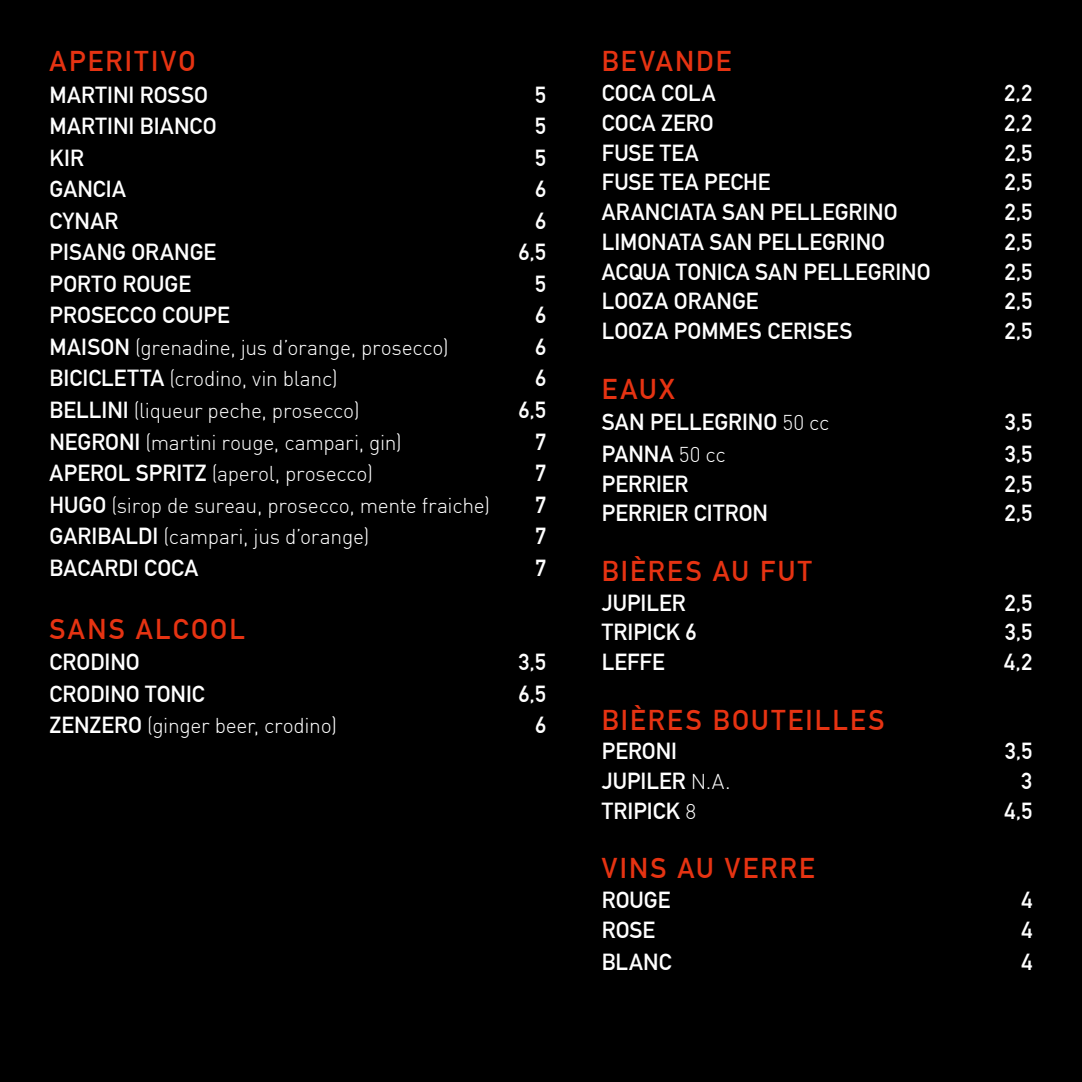
<style>
.page{position:relative;width:1082px;height:1082px;background:#fff}
.page>*{position:absolute;margin:0;border:0;box-sizing:border-box;transform-origin:0 0}
.t1{font:700 28px "DIN Alternate";letter-spacing:.08em;color:#e63312}
.t2{font:700 22.75px "DIN Alternate";color:#fff}
.t3{font:700 22.75px "DIN Alternate";letter-spacing:.02em;color:#fff}
.t4{font:300 21px "DIN";letter-spacing:-.015em;color:#fff}
.s1{font-family:"DIN Alternate";font-weight:700;font-size:22.75px}
.s2{font-family:"DIN";font-weight:300;font-size:21px}
</style>
<div class="page">
<div style="left:0;top:0;width:1081px;height:1081px;background:#000"></div>
<p class="t1" style="left:50px;top:40px;width:147px">APERITIVO</p>
<p class="t2" style="left:50px;top:77px;width:160px">MARTINI ROSSO</p>
<p class="t2" style="left:535px;top:77px;width:12px">5</p>
<p class="t2" style="left:50px;top:109px;width:168px">MARTINI BIANCO</p>
<p class="t2" style="left:535px;top:109px;width:12px">5</p>
<p class="t2" style="left:50px;top:140px;width:36px">KIR</p>
<p class="t2" style="left:535px;top:140px;width:12px">5</p>
<p class="t2" style="left:50px;top:172px;width:78px">GANCIA</p>
<p class="t2" style="left:535px;top:172px;width:12px">6</p>
<p class="t2" style="left:50px;top:203px;width:70px">CYNAR</p>
<p class="t2" style="left:535px;top:203px;width:12px">6</p>
<p class="t2" style="left:50px;top:235px;width:168px">PISANG ORANGE</p>
<p class="t2" style="left:518px;top:235px;width:29px">6,5</p>
<p class="t2" style="left:50px;top:266px;width:143px">PORTO ROUGE</p>
<p class="t2" style="left:535px;top:266px;width:12px">5</p>
<p class="t2" style="left:50px;top:298px;width:182px">PROSECCO COUPE</p>
<p class="t2" style="left:535px;top:298px;width:12px">6</p>
<p class="t4" style="left:50px;top:334px;width:401px"><span class="s1">MAISON</span> (grenadine, jus d’orange, prosecco)</p>
<p class="t2" style="left:535px;top:329px;width:12px">6</p>
<p class="t4" style="left:50px;top:366px;width:290px"><span class="s1">BICICLETTA</span> (crodino, vin blanc)</p>
<p class="t2" style="left:535px;top:361px;width:12px">6</p>
<p class="t4" style="left:50px;top:397px;width:311px"><span class="s1">BELLINI</span> (liqueur peche, prosecco)</p>
<p class="t2" style="left:518px;top:392px;width:29px">6,5</p>
<p class="t4" style="left:50px;top:429px;width:354px"><span class="s1">NEGRONI</span> (martini rouge, campari, gin)</p>
<p class="t2" style="left:535px;top:424px;width:12px">7</p>
<p class="t4" style="left:50px;top:460px;width:325px"><span class="s1">APEROL SPRITZ</span> (aperol, prosecco)</p>
<p class="t2" style="left:535px;top:455px;width:12px">7</p>
<p class="t4" style="left:50px;top:492px;width:442px"><span class="s1">HUGO</span> (sirop de sureau, prosecco, mente fraiche)</p>
<p class="t2" style="left:535px;top:487px;width:12px">7</p>
<p class="t4" style="left:50px;top:523px;width:321px"><span class="s1">GARIBALDI</span> (campari, jus d’orange)</p>
<p class="t2" style="left:535px;top:518px;width:12px">7</p>
<p class="t2" style="left:50px;top:550px;width:150px">BACARDI COCA</p>
<p class="t2" style="left:535px;top:550px;width:12px">7</p>
<p class="t1" style="left:50px;top:607px;width:197px">SANS ALCOOL</p>
<p class="t2" style="left:50px;top:644px;width:92px">CRODINO</p>
<p class="t2" style="left:519px;top:644px;width:29px">3,5</p>
<p class="t2" style="left:50px;top:676px;width:156px">CRODINO TONIC</p>
<p class="t2" style="left:518px;top:676px;width:29px">6,5</p>
<p class="t4" style="left:50px;top:712px;width:289px"><span class="s1">ZENZERO</span> (ginger beer, crodino)</p>
<p class="t2" style="left:535px;top:707px;width:12px">6</p>
<p class="t1" style="left:601px;top:40px;width:131px">BEVANDE</p>
<p class="t3" style="left:601px;top:76px;width:115px">COCA COLA</p>
<p class="t2" style="left:1004px;top:76px;width:29px">2,2</p>
<p class="t2" style="left:601px;top:105px;width:113px">COCA ZERO</p>
<p class="t2" style="left:1004px;top:105px;width:29px">2,2</p>
<p class="t2" style="left:601px;top:135px;width:98px">FUSE TEA</p>
<p class="t2" style="left:1004px;top:135px;width:29px">2,5</p>
<p class="t2" style="left:601px;top:165px;width:170px">FUSE TEA PECHE</p>
<p class="t2" style="left:1004px;top:165px;width:29px">2,5</p>
<p class="t2" style="left:601px;top:195px;width:297px">ARANCIATA SAN PELLEGRINO</p>
<p class="t2" style="left:1004px;top:195px;width:29px">2,5</p>
<p class="t2" style="left:601px;top:224px;width:285px">LIMONATA SAN PELLEGRINO</p>
<p class="t2" style="left:1004px;top:224px;width:29px">2,5</p>
<p class="t2" style="left:601px;top:254px;width:330px">ACQUA TONICA SAN PELLEGRINO</p>
<p class="t2" style="left:1004px;top:254px;width:29px">2,5</p>
<p class="t2" style="left:601px;top:284px;width:158px">LOOZA ORANGE</p>
<p class="t2" style="left:1004px;top:284px;width:29px">2,5</p>
<p class="t2" style="left:601px;top:314px;width:252px">LOOZA POMMES CERISES</p>
<p class="t2" style="left:1004px;top:314px;width:29px">2,5</p>
<p class="t1" style="left:601px;top:367px;width:74px">EAUX</p>
<p class="t2" style="left:601px;top:405px;width:229px">SAN PELLEGRINO <span class="s2">50 cc</span></p>
<p class="t2" style="left:1005px;top:405px;width:29px">3,5</p>
<p class="t2" style="left:601px;top:436px;width:125px">PANNA <span class="s2">50 cc</span></p>
<p class="t2" style="left:1005px;top:436px;width:29px">3,5</p>
<p class="t2" style="left:601px;top:466px;width:88px">PERRIER</p>
<p class="t2" style="left:1004px;top:466px;width:29px">2,5</p>
<p class="t2" style="left:601px;top:496px;width:168px">PERRIER CITRON</p>
<p class="t2" style="left:1004px;top:496px;width:29px">2,5</p>
<p class="t1" style="left:601px;top:549px;width:212px">BIÈRES AU FUT</p>
<p class="t2" style="left:601px;top:585px;width:85px">JUPILER</p>
<p class="t2" style="left:1004px;top:585px;width:29px">2,5</p>
<p class="t2" style="left:601px;top:615px;width:96px">TRIPICK 6</p>
<p class="t2" style="left:1005px;top:615px;width:29px">3,5</p>
<p class="t2" style="left:601px;top:644px;width:64px">LEFFE</p>
<p class="t2" style="left:1004px;top:644px;width:30px">4,2</p>
<p class="t1" style="left:601px;top:698px;width:284px">BIÈRES BOUTEILLES</p>
<p class="t2" style="left:601px;top:734px;width:77px">PERONI</p>
<p class="t2" style="left:1005px;top:734px;width:29px">3,5</p>
<p class="t2" style="left:601px;top:763px;width:130px">JUPILER <span class="s2">N.A.</span></p>
<p class="t2" style="left:1021px;top:763px;width:12px">3</p>
<p class="t2" style="left:601px;top:793px;width:96px">TRIPICK <span class="s2">8</span></p>
<p class="t2" style="left:1004px;top:793px;width:29px">4,5</p>
<p class="t1" style="left:601px;top:847px;width:214px">VINS AU VERRE</p>
<p class="t2" style="left:601px;top:882px;width:70px">ROUGE</p>
<p class="t2" style="left:1021px;top:882px;width:12px">4</p>
<p class="t2" style="left:601px;top:912px;width:55px">ROSE</p>
<p class="t2" style="left:1021px;top:912px;width:12px">4</p>
<p class="t2" style="left:601px;top:944px;width:71px">BLANC</p>
<p class="t2" style="left:1021px;top:944px;width:12px">4</p>
</div>
